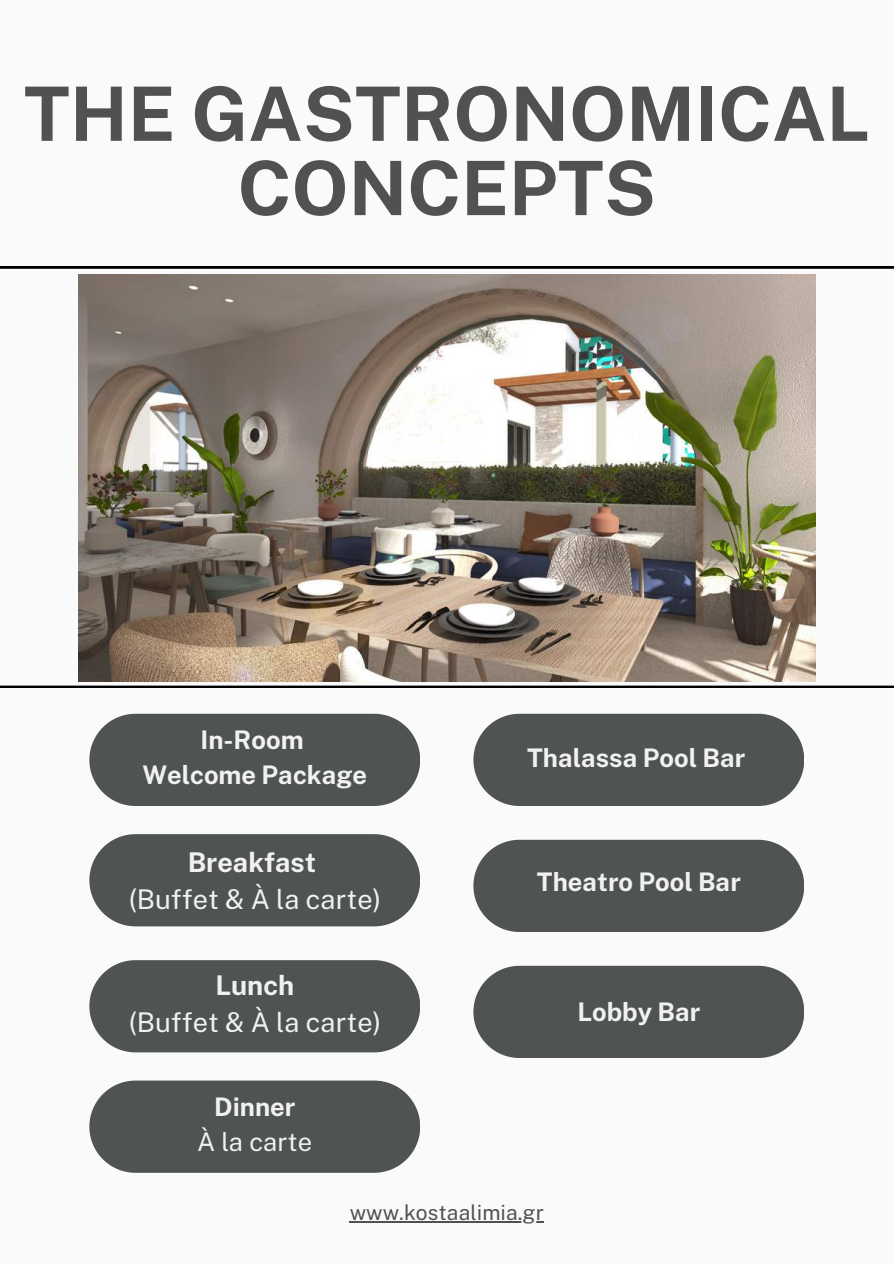
<style>
.page{position:relative;width:894px;height:1264px;background:#fff}
.page>*{position:absolute;margin:0;border:0;box-sizing:border-box;transform-origin:0 0}
.t1{font:700 75px/74.2px "Public Sans";color:#505252;text-align:center}
.t2{font:27.15px "Public Sans";color:#f1f1f1}
.t3{font:700 27.15px "Public Sans";color:#f1f1f1}
.t4{font:700 25.65px/34.8px "Public Sans";color:#f1f1f1;text-align:center}
.t5{font:25.65px "Public Sans";color:#f1f1f1}
.t6{font:21px "Public Sans";color:#505252}
.t7{font:italic 19.2px "Public Sans";color:#faf6f0}
</style>
<div class="page">
<div style="left:0;top:0;width:893px;height:1263px;background:#fafafa"></div>
<svg style="left:0;top:266px;width:893px;height:421px"></svg>
<img style="left:79px;top:274px;width:735px;height:407px">
<div style="left:89px;top:713px;width:331px;height:93px;background:#4f5353;border-radius:46px"></div>
<div style="left:89px;top:1080px;width:331px;height:92px;background:#4f5353;border-radius:46px"></div>
<div style="left:473px;top:713px;width:331px;height:93px;background:#4f5353;border-radius:46px"></div>
<div style="left:89px;top:834px;width:331px;height:92px;background:#4f5353;border-radius:46px"></div>
<div style="left:473px;top:839px;width:331px;height:93px;background:#4f5353;border-radius:46px"></div>
<div style="left:89px;top:960px;width:331px;height:92px;background:#4f5353;border-radius:46px"></div>
<div style="left:473px;top:965px;width:331px;height:93px;background:#4f5353;border-radius:46px"></div>
<hr style="left:350px;top:1221px;width:193px;height:1px;background:#505252">
<h1 class="t1" style="left:24px;top:72px;width:847px">THE GASTRONOMICAL<br>CONCEPTS</h1>
<p class="t4" style="left:142px;top:721px;width:226px">In-Room<br>Welcome Package</p>
<p class="t3" style="left:188px;top:842px;width:130px">Breakfast</p>
<p class="t2" style="left:129px;top:879px;width:254px">(Buffet &amp; À la carte)</p>
<p class="t3" style="left:215px;top:965px;width:80px">Lunch</p>
<p class="t2" style="left:129px;top:1002px;width:254px">(Buffet &amp; À la carte)</p>
<p class="t4" style="left:214px;top:1087px;width:82px">Dinner</p>
<p class="t5" style="left:197px;top:1122px;width:117px">À la carte</p>
<p class="t4" style="left:527px;top:738px;width:219px">Thalassa Pool Bar</p>
<p class="t4" style="left:536px;top:863px;width:205px">Theatro Pool Bar</p>
<p class="t4" style="left:577px;top:992px;width:124px">Lobby Bar</p>
<p class="t7" style="left:593px;top:1006px;width:91px">Marketing</p>
<p class="t6" style="left:350px;top:1197px;width:195px">www.kostaalimia.gr</p>
</div>
